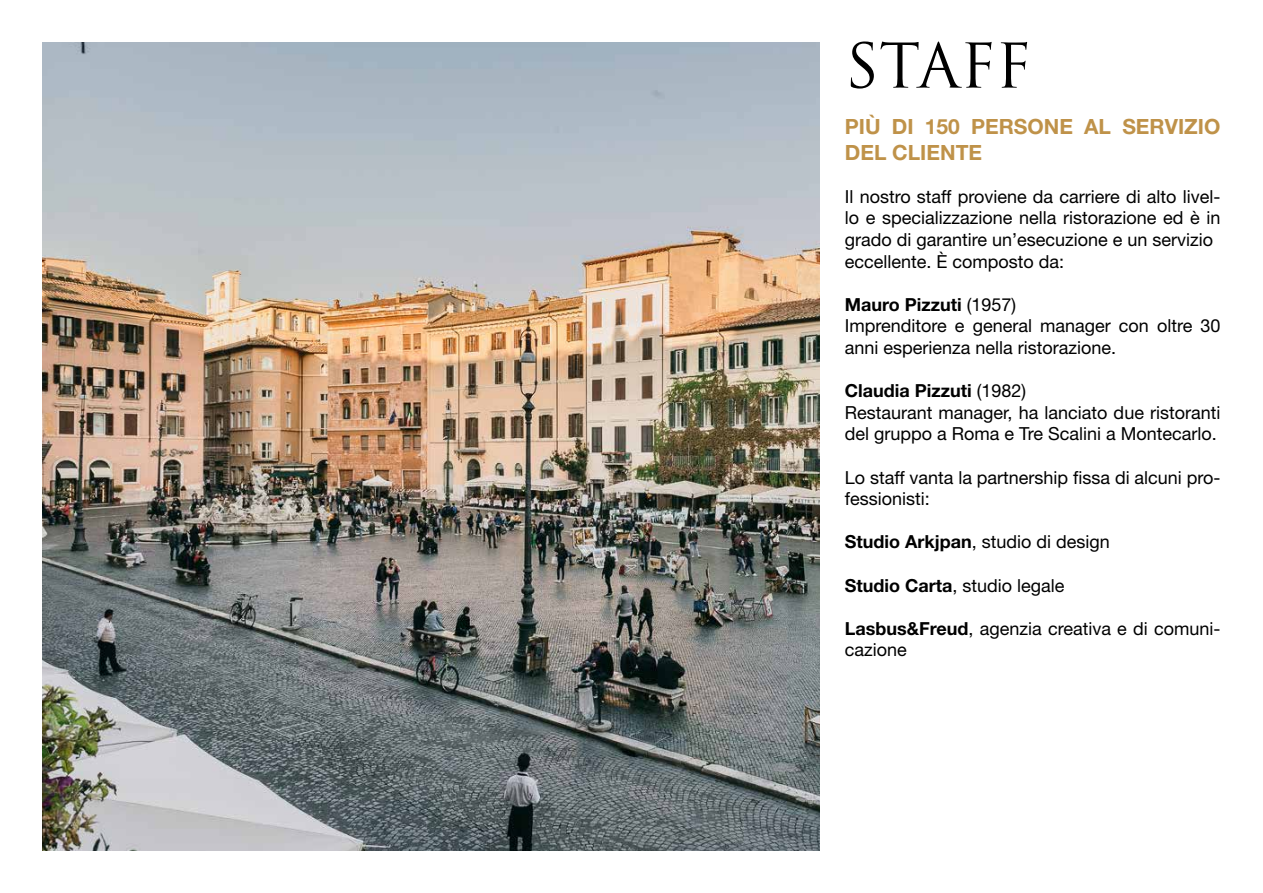
<style>
.page{position:relative;width:1263px;height:893px;background:#fff}
.page>*{position:absolute;margin:0;border:0;box-sizing:border-box;transform-origin:0 0}
.t1{font:60px "Trajan Pro";color:#000}
.t2{font:700 21px/25.2px "Helvetica Neue LT Std";color:#bf9249}
.t3{font:18px/21.6px "Helvetica Neue LT Std";color:#000}
.s1{font-weight:700}
</style>
<div class="page">
<img style="left:43px;top:43px;width:776px;height:807px">
<h1 class="t1" style="left:845px;top:28px;width:187px">STAFF</h1>
<p class="t2" style="left:845px;top:114px;width:377px">PIÙ DI 150 PERSONE AL SERVIZIO<br>DEL CLIENTE</p>
<p class="t3" style="left:845px;top:185px;width:377px">Il nostro staff proviene da carriere di alto livel&shy;lo e specializzazione nella ristorazione ed è in grado di garantire un’esecuzione e un servizio eccellente. È composto da:</p>
<p class="t3" style="left:845px;top:293px;width:377px"><span class="s1">Mauro Pizzuti</span> (1957)<br>Imprenditore e general manager con oltre 30 anni esperienza nella ristorazione.</p>
<p class="t3" style="left:845px;top:380px;width:377px"><span class="s1">Claudia Pizzuti</span> (1982)<br>Restaurant manager, ha lanciato due ristoranti del gruppo a Roma e Tre Scalini a Montecarlo.</p>
<p class="t3" style="left:845px;top:466px;width:377px">Lo staff vanta la partnership fissa di alcuni pro&shy;fessionisti:</p>
<p class="t3" style="left:845px;top:531px;width:267px"><span class="s1">Studio Arkjpan</span>, studio di design</p>
<p class="t3" style="left:845px;top:574px;width:221px"><span class="s1">Studio Carta</span>, studio legale</p>
<p class="t3" style="left:845px;top:617px;width:377px"><span class="s1">Lasbus&amp;Freud</span>, agenzia creativa e di comuni&shy;cazione</p>
</div>
